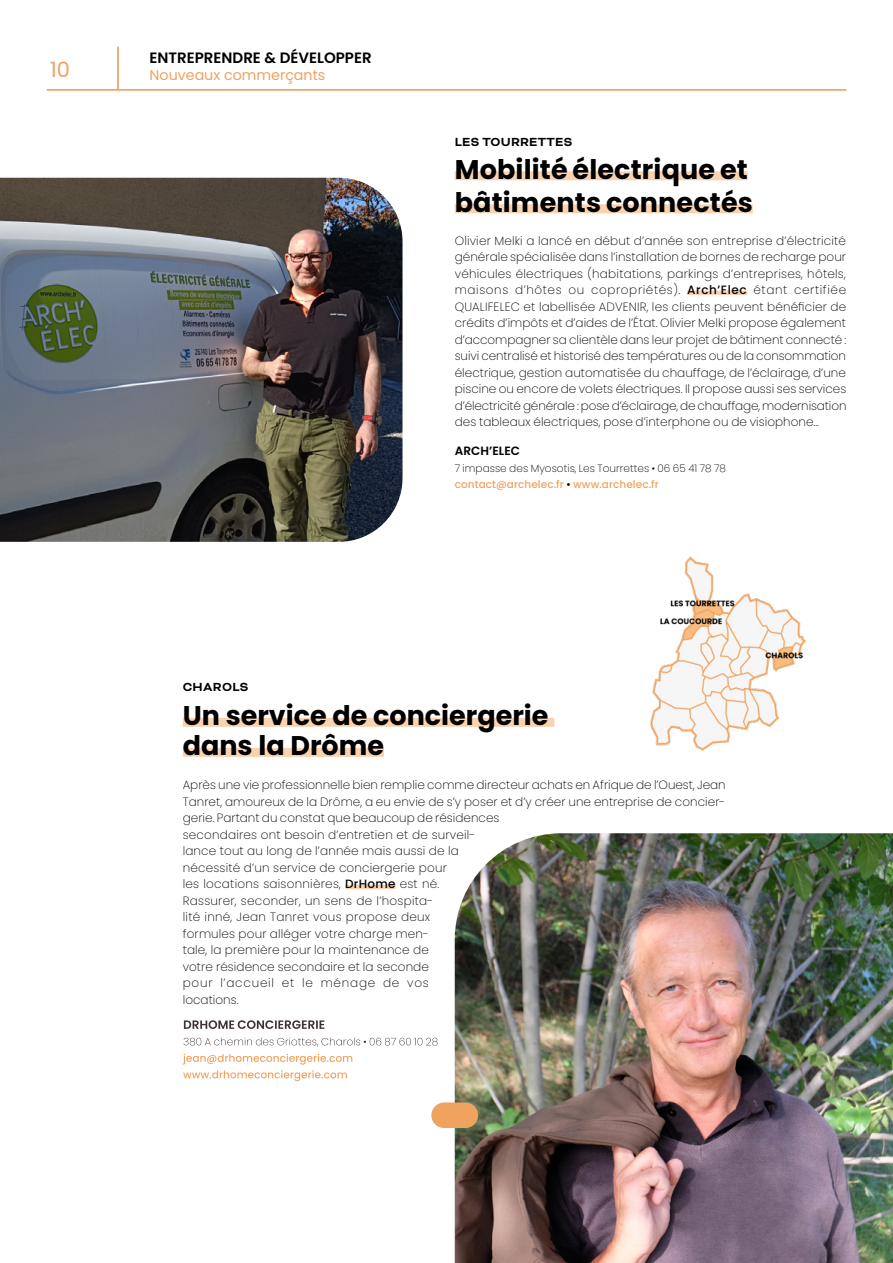
<style>
.page{position:relative;width:893px;height:1263px;background:#fff}
.page>*{position:absolute;margin:0;border:0;box-sizing:border-box;transform-origin:0 0}
.t1{font:700 27px/33px "Poppins";letter-spacing:.005em;color:#000}
.t2{font:21px "Poppins";color:#f0a25f}
.t3{font:600 15px "Poppins";color:#000}
.t4{font:14.25px "Poppins";color:#f0a25f}
.t5{font:700 13.5px "Bicyclette";letter-spacing:.02em;color:#000}
.t6{font:200 12px/16.5px "Poppins";letter-spacing:.01em;color:#000;text-align:justify}
.t7{font:600 12px "Poppins";letter-spacing:.005em;color:#000}
.t8{font:200 10.5px/16.5px "Poppins";letter-spacing:.005em;color:#000}
.s1{font-weight:500}
.s2{font-weight:500;color:#f0a25f}
</style>
<div class="page">
<svg style="left:47px;top:47px;width:799px;height:43px"></svg>
<div style="left:455px;top:171px;width:293px;height:9px;background:#f9d2b0"></div>
<div style="left:455px;top:204px;width:298px;height:9px;background:#f9d2b0"></div>
<div style="left:183px;top:718px;width:371px;height:9px;background:#f9d2b0"></div>
<div style="left:183px;top:748px;width:201px;height:9px;background:#f9d2b0"></div>
<hr style="left:687px;top:291px;width:60px;height:4px;background:#f9d2b0">
<hr style="left:345px;top:885px;width:51px;height:4px;background:#f9d2b0">
<img style="left:0;top:178px;width:402px;height:364px">
<img style="left:455px;top:833px;width:438px;height:430px">
<svg style="left:183px;top:1054px;width:169px;height:27px"></svg>
<svg style="left:184px;top:1037px;width:254px;height:10px"></svg>
<svg style="left:184px;top:1020px;width:140px;height:9px"></svg>
<div style="left:431px;top:1102px;width:47px;height:26px;background:#f0a25f;border-radius:13px"></div>
<img style="left:650px;top:556px;width:156px;height:195px">
<h2 class="t2" style="left:50px;top:57px;width:21px">10</h2>
<p class="t3" style="left:150px;top:49px;width:224px">ENTREPRENDRE &amp; DÉVELOPPER</p>
<p class="t4" style="left:150px;top:66px;width:177px">Nouveaux commerçants</p>
<p class="t5" style="left:183px;top:679px;width:67px">CHAROLS</p>
<p class="t5" style="left:455px;top:134px;width:119px">LES TOURRETTES</p>
<h1 class="t1" style="left:455px;top:153px;width:300px">Mobilité électrique et bâtiments connectés</h1>
<p class="t6" style="left:455px;top:232px;width:393px">Olivier Melki a lancé en début d’année son entreprise d’électricité générale spécialisée dans l’installation de bornes de recharge pour véhicules électriques (habitations, parkings d’entreprises, hôtels, maisons d’hôtes ou copropriétés). <span class="s1">Arch’Elec</span> étant certifiée QUALIFELEC et labellisée ADVENIR, les clients peuvent bénéficier de crédits d’impôts et d’aides de l’État. Olivier Melki propose également d’accompagner sa clientèle dans leur projet de bâtiment connecté : suivi centralisé et historisé des températures ou de la consommation électrique, gestion automatisée du chauffage, de l’éclairage, d’une piscine ou encore de volets électriques. Il propose aussi ses services d’électricité générale : pose d’éclairage, de chauffage, modernisation des tableaux électriques, pose d’interphone ou de visiophone…</p>
<p class="t7" style="left:455px;top:444px;width:67px">ARCH’ELEC</p>
<p class="t8" style="left:455px;top:460px;width:273px">7 impasse des Myosotis, Les Tourrettes • 06 65 41 78 78 <span class="s2">contact@archelec.fr</span> <span class="s1">•</span> <span class="s2">www.archelec.fr</span></p>
<h1 class="t1" style="left:183px;top:701px;width:367px;line-height:30px">Un service de conciergerie dans la Drôme</h1>
<p class="t6" style="left:183px;top:777px;width:544px;text-align:left">Après une vie professionnelle bien remplie comme directeur achats en Afrique de l’Ouest, Jean Tanret, amoureux de la Drôme, a eu envie de s’y poser et d’y créer une entreprise de concier&shy;gerie. Partant du constat que beaucoup de résidences<br>secondaires ont besoin d’entretien et de surveil-<br>lance tout au long de l’année mais aussi de la<br>nécessité d’un service de conciergerie pour<br>les locations saisonnières, <span class="s1">DrHome</span> est né.<br>Rassurer, seconder, un sens de l’hospita-<br>lité inné, Jean Tanret vous propose deux<br>formules pour alléger votre charge men-<br>tale, la première pour la maintenance de<br>votre résidence secondaire et la seconde<br>pour l’accueil et le ménage de vos<br>locations.</p>
</div>
